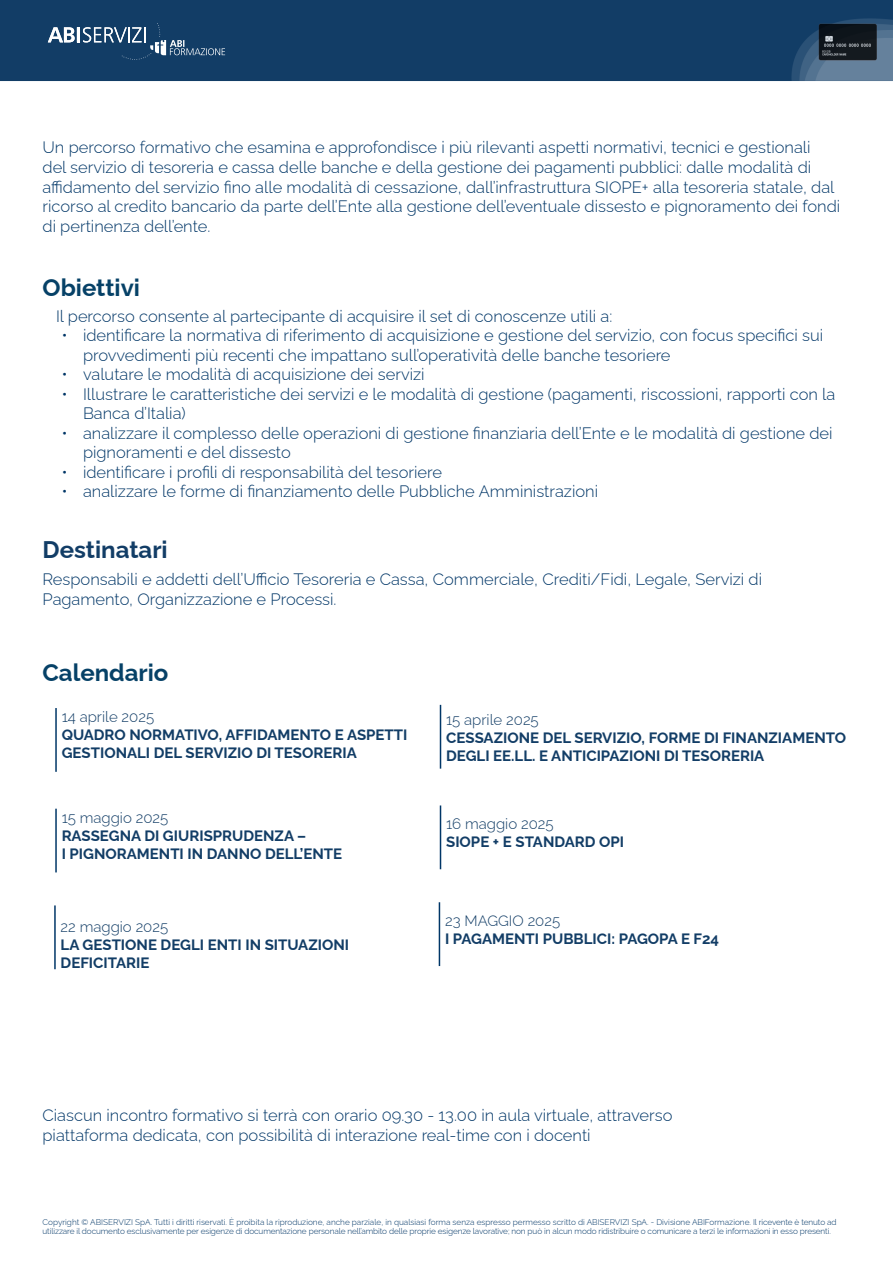
<style>
.page{position:relative;width:893px;height:1263px;background:#fff}
.page>*{position:absolute;margin:0;border:0;box-sizing:border-box;transform-origin:0 0}
.t1{font:700 24px "Raleway";color:#064167}
.t2{font:700 24px "Raleway";color:#123d66}
.t3{font:300 16.5px/19.8px "Raleway";color:#003667}
.t4{font:700 15px/18px "Raleway";color:#123d66}
.t5{font:300 15px "Raleway";color:#123d66}
.t6{font:300 8.25px/9px "Raleway";letter-spacing:-.01em;color:#003667}
</style>
<div class="page">
<img style="left:0;top:0;width:893px;height:81px">
<svg style="left:48px;top:23px;width:177px;height:37px;background:#33587b"></svg>
<hr style="left:440px;top:705px;width:1px;height:64px;background:#003667">
<hr style="left:440px;top:805px;width:1px;height:64px;background:#003667">
<hr style="left:439px;top:902px;width:1px;height:64px;background:#003667">
<hr style="left:55px;top:708px;width:2px;height:64px;background:#003667">
<hr style="left:55px;top:809px;width:2px;height:63px;background:#003667">
<hr style="left:54px;top:905px;width:2px;height:64px;background:#003667">
<p class="t3" style="left:43px;top:135px;width:799px">Un percorso formativo che esamina e approfondisce i più rilevanti aspetti normativi, tecnici e gestionali<br>del servizio di tesoreria e cassa delle banche e della gestione dei pagamenti pubblici: dalle modalità di affidamento del servizio fino alle modalità di cessazione, dall’infrastruttura SIOPE+ alla tesoreria statale, dal ricorso al credito bancario da parte dell’Ente alla gestione dell’eventuale dissesto e pignoramento dei fondi di pertinenza dell’ente.</p>
<h1 class="t1" style="left:43px;top:268px;width:99px">Obiettivi</h1>
<p class="t3" style="left:56px;top:304px;width:558px">Il percorso consente al partecipante di acquisire il set di conoscenze utili a:</p>
<p class="t3" style="left:83px;top:324px;width:742px;text-indent:-21px">• identificare la normativa di riferimento di acquisizione e gestione del servizio, con focus specifici sui provvedimenti più recenti che impattano sull’operatività delle banche tesoriere</p>
<p class="t3" style="left:62px;top:363px;width:364px">• valutare le modalità di acquisizione dei servizi</p>
<p class="t3" style="left:83px;top:382px;width:754px;text-indent:-21px">• Illustrare le caratteristiche dei servizi e le modalità di gestione (pagamenti, riscossioni, rapporti con la<br>Banca d’Italia)</p>
<p class="t3" style="left:83px;top:421px;width:751px;text-indent:-21px">• analizzare il complesso delle operazioni di gestione finanziaria dell’Ente e le modalità di gestione dei pignoramenti e del dissesto</p>
<p class="t3" style="left:62px;top:460px;width:382px">• identificare i profili di responsabilità del tesoriere</p>
<p class="t3" style="left:62px;top:480px;width:538px">• analizzare le forme di finanziamento delle Pubbliche Amministrazioni</p>
<h1 class="t2" style="left:43px;top:530px;width:127px">Destinatari</h1>
<p class="t3" style="left:43px;top:567px;width:721px">Responsabili e addetti dell’Ufficio Tesoreria e Cassa, Commerciale, Crediti/Fidi, Legale, Servizi di<br>Pagamento, Organizzazione e Processi.</p>
<h1 class="t1" style="left:43px;top:653px;width:127px">Calendario</h1>
<p class="t5" style="left:62px;top:705px;width:94px">14 aprile 2025</p>
<p class="t4" style="left:62px;top:724px;width:347px">QUADRO NORMATIVO, AFFIDAMENTO E ASPETTI<br>GESTIONALI DEL SERVIZIO DI TESORERIA</p>
<p class="t5" style="left:62px;top:805px;width:108px">15 maggio 2025</p>
<p class="t4" style="left:62px;top:825px;width:282px">RASSEGNA DI GIURISPRUDENZA –<br>I PIGNORAMENTI IN DANNO DELL’ENTE</p>
<p class="t5" style="left:61px;top:915px;width:109px">22 maggio 2025</p>
<p class="t4" style="left:61px;top:934px;width:290px">LA GESTIONE DEGLI ENTI IN SITUAZIONI<br>DEFICITARIE</p>
<p class="t5" style="left:446px;top:708px;width:94px">15 aprile 2025</p>
<p class="t4" style="left:446px;top:727px;width:401px">CESSAZIONE DEL SERVIZIO, FORME DI FINANZIAMENTO<br>DEGLI EE.LL. E ANTICIPAZIONI DI TESORERIA</p>
<p class="t5" style="left:446px;top:812px;width:109px">16 maggio 2025</p>
<p class="t4" style="left:446px;top:831px;width:180px">SIOPE + E STANDARD OPI</p>
<p class="t5" style="left:445px;top:909px;width:117px">23 MAGGIO 2025</p>
<p class="t4" style="left:445px;top:928px;width:275px">I PAGAMENTI PUBBLICI: PAGOPA E F24</p>
<p class="t3" style="left:43px;top:1104px;width:631px">Ciascun incontro formativo si terrà con orario 09.30 - 13.00 in aula virtuale, attraverso piattaforma dedicata, con possibilità di interazione real-time con i docenti</p>
<p class="t6" style="left:43px;top:1216px;width:796px">Copyright © ABISERVIZI SpA. Tutti i diritti riservati. È proibita la riproduzione, anche parziale, in qualsiasi forma senza espresso permesso scritto di ABISERVIZI SpA. - Divisione ABIFormazione. Il ricevente è tenuto ad utilizzare il documento esclusivamente per esigenze di documentazione personale nell’ambito delle proprie esigenze lavorative; non può in alcun modo ridistribuire o comunicare a terzi le informazioni in esso presenti.</p>
</div>
